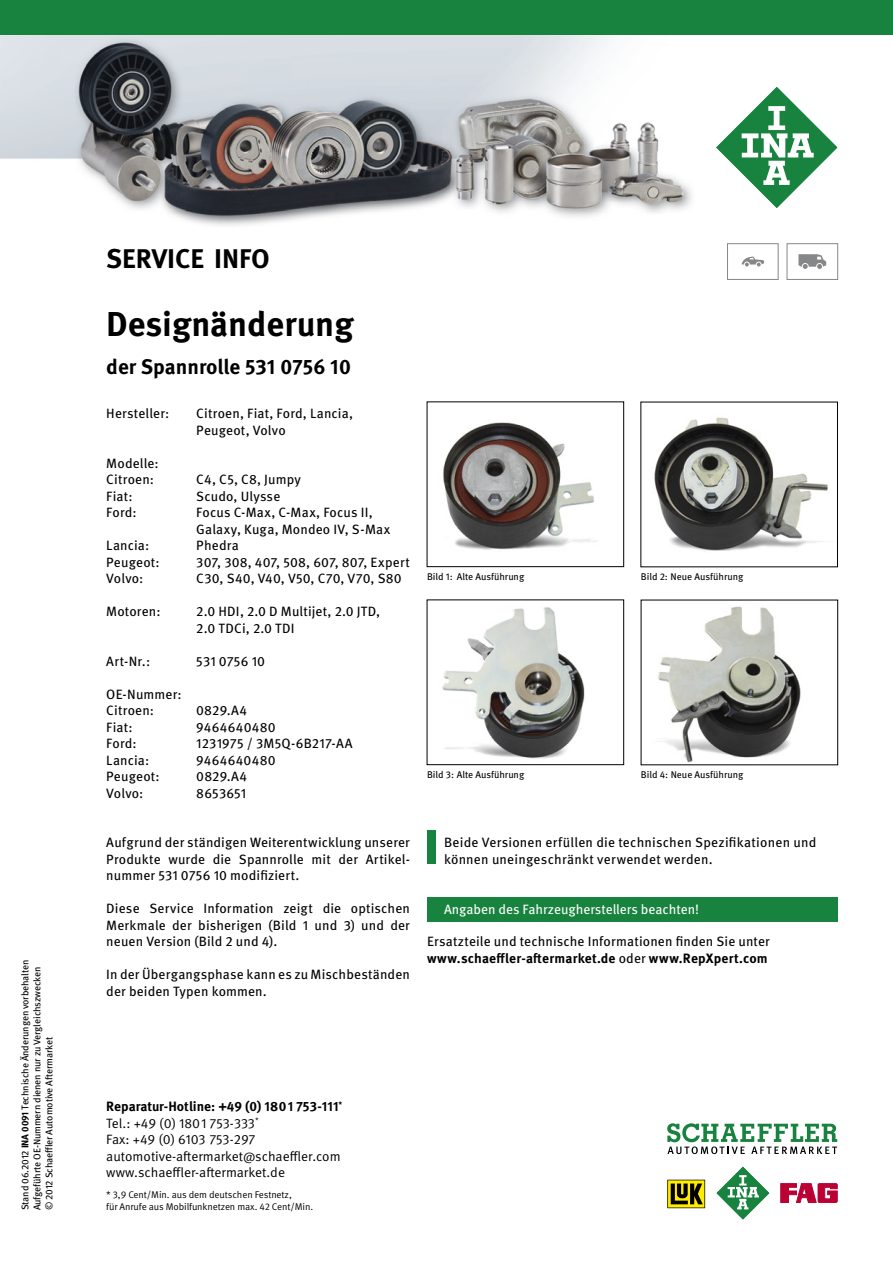
<style>
.page{position:relative;width:893px;height:1263px;background:#fff}
.page>*{position:absolute;margin:0;border:0;box-sizing:border-box;transform-origin:0 0}
.t1{font:700 34.5px "Meta Pro";color:#000}
.t2{font:700 27px "Meta Pro";color:#000}
.t3{font:700 21px "Meta Pro";color:#000}
.t4{font:13.5px/16.5px "Meta Pro";letter-spacing:.01em;color:#000}
.t5{font:13.5px/16.5px "Meta Pro Norm";color:#000}
.t6{font:13.5px "Meta Pro";color:#fff}
.t7{font:700 13.5px "Meta Pro";color:#000}
.t8{font:9.75px/12px "Meta Pro";letter-spacing:-.01em;color:#000}
.t9{font:9.75px "Meta Pro Norm";letter-spacing:-.01em;color:#000}
.s1{font-weight:700}
</style>
<div class="page">
<div style="left:427px;top:831px;width:9px;height:33px;background:#18833e"></div>
<img style="left:443px;top:422px;width:154px;height:128px">
<div style="left:427px;top:402px;width:197px;height:165px;border:1px solid #000"></div>
<img style="left:654px;top:417px;width:174px;height:134px">
<img style="left:442px;top:607px;width:143px;height:152px">
<div style="left:427px;top:600px;width:197px;height:165px;border:1px solid #000"></div>
<img style="left:658px;top:606px;width:143px;height:157px">
<div style="left:427px;top:897px;width:411px;height:24px;background:#18833e"></div>
<div style="left:727px;top:243px;width:51px;height:37px;border:1px solid #868788"></div>
<svg style="left:742px;top:257px;width:22px;height:9px"></svg>
<div style="left:787px;top:243px;width:51px;height:37px;border:1px solid #868788"></div>
<svg style="left:798px;top:254px;width:28px;height:15px"></svg>
<img style="left:0;top:34px;width:893px;height:192px">
<svg style="left:667px;top:1180px;width:38px;height:28px"></svg>
<svg style="left:781px;top:1183px;width:56px;height:19px"></svg>
<svg style="left:716px;top:1166px;width:54px;height:54px"></svg>
<svg style="left:667px;top:1123px;width:170px;height:31px"></svg>
<svg style="left:715px;top:85px;width:124px;height:124px"></svg>
<div style="left:0;top:0;width:893px;height:34px;background:#18833e"></div>
<p class="t8" style="left:19px;top:1210px;width:252px;rotate:-90deg">Stand 06.2012 <span class="s1">INA 0091</span> Technische Änderungen vorbehalten</p>
<p class="t8" style="left:31px;top:1210px;width:245px;rotate:-90deg">Aufgeführte OE-Nummern dienen nur zu Vergleichszwecken © 2012 Schaeffler Automotive Aftermarket</p>
<h2 class="t2" style="left:106px;top:238px;width:165px">SERVICE INFO</h2>
<h1 class="t1" style="left:106px;top:297px;width:249px">Designänderung</h1>
<h3 class="t3" style="left:106px;top:350px;width:246px">der Spannrolle 531 0756 10</h3>
<p class="t4" style="left:106px;top:404px;width:65px">Hersteller:</p>
<p class="t4" style="left:196px;top:404px;width:158px">Citroen, Fiat, Ford, Lancia,<br>Peugeot, Volvo</p>
<p class="t4" style="left:106px;top:454px;width:54px">Modelle:<br>Citroen:</p>
<p class="t4" style="left:196px;top:470px;width:106px">C4, C5, C8, Jumpy</p>
<p class="t4" style="left:106px;top:487px;width:28px">Fiat:</p>
<p class="t4" style="left:196px;top:487px;width:86px">Scudo, Ulysse</p>
<p class="t4" style="left:106px;top:503px;width:32px">Ford:</p>
<p class="t4" style="left:196px;top:503px;width:195px">Focus C-Max, C-Max, Focus II,<br>Galaxy, Kuga, Mondeo IV, S-Max</p>
<p class="t4" style="left:106px;top:536px;width:45px">Lancia:</p>
<p class="t4" style="left:196px;top:536px;width:44px">Phedra</p>
<p class="t4" style="left:106px;top:553px;width:55px">Peugeot:</p>
<p class="t4" style="left:196px;top:553px;width:215px">307, 308, 407, 508, 607, 807, Expert</p>
<p class="t4" style="left:106px;top:569px;width:39px">Volvo:</p>
<p class="t4" style="left:196px;top:569px;width:207px">C30, S40, V40, V50, C70, V70, S80</p>
<p class="t4" style="left:106px;top:602px;width:56px">Motoren:</p>
<p class="t4" style="left:196px;top:602px;width:185px">2.0 HDI, 2.0 D Multijet, 2.0 JTD,<br>2.0 TDCi, 2.0 TDI</p>
<p class="t4" style="left:106px;top:652px;width:45px">Art-Nr.:</p>
<p class="t4" style="left:196px;top:652px;width:70px">531 0756 10</p>
<p class="t4" style="left:106px;top:685px;width:77px">OE-Nummer:<br>Citroen:</p>
<p class="t4" style="left:196px;top:701px;width:52px">0829.A4</p>
<p class="t4" style="left:106px;top:718px;width:28px">Fiat:</p>
<p class="t4" style="left:196px;top:718px;width:81px">9464640480</p>
<p class="t4" style="left:106px;top:734px;width:32px">Ford:</p>
<p class="t4" style="left:196px;top:734px;width:158px">1231975 / 3M5Q-6B217-AA</p>
<p class="t4" style="left:106px;top:751px;width:45px">Lancia:</p>
<p class="t4" style="left:196px;top:751px;width:81px">9464640480</p>
<p class="t4" style="left:106px;top:767px;width:55px">Peugeot:</p>
<p class="t4" style="left:196px;top:767px;width:52px">0829.A4</p>
<p class="t4" style="left:106px;top:784px;width:39px">Volvo:</p>
<p class="t4" style="left:196px;top:784px;width:51px">8653651</p>
<p class="t4" style="left:106px;top:833px;width:305px;text-align:justify">Aufgrund der ständigen Weiterentwicklung unserer Produkte wurde die Spannrolle mit der Artikel&shy;nummer 531 0756 10 modifiziert.</p>
<p class="t4" style="left:106px;top:899px;width:305px;text-align:justify">Diese Service Information zeigt die optischen Merkmale der bisherigen (Bild 1 und 3) und der neuen Version (Bild 2 und 4).</p>
<p class="t4" style="left:106px;top:965px;width:305px">In der Übergangsphase kann es zu Mischbeständen der beiden Typen kommen.</p>
<p class="t8" style="left:427px;top:570px;width:99px">Bild 1: Alte Ausführung</p>
<p class="t8" style="left:641px;top:570px;width:104px">Bild 2: Neue Ausführung</p>
<p class="t8" style="left:427px;top:768px;width:99px">Bild 3: Alte Ausführung</p>
<p class="t8" style="left:641px;top:768px;width:104px">Bild 4: Neue Ausführung</p>
<p class="t4" style="left:444px;top:833px;width:374px">Beide Versionen erfüllen die technischen Spezifikationen und können uneingeschränkt verwendet werden.</p>
<p class="t6" style="left:444px;top:899px;width:257px">Angaben des Fahrzeugherstellers beachten!</p>
<p class="t4" style="left:427px;top:932px;width:344px">Ersatzteile und technische Informationen finden Sie unter <span class="s1">www.schaeffler-aftermarket.de</span> oder <span class="s1">www.RepXpert.com</span></p>
<p class="t7" style="left:106px;top:1096px;width:238px">Reparatur-Hotline: +49 (0) 1801 753-111<sup>*</sup></p>
<p class="t5" style="left:106px;top:1114px;width:236px">Tel.: +49 (0) 1801 753-333<sup>*<br></sup>Fax: +49 (0) 6103 753-297 automotive-aftermarket@schaeffler.com www.schaeffler-aftermarket.de</p>
<p class="t9" style="left:106px;top:1187px;width:187px">* 3,9 Cent/Min. aus dem deutschen Festnetz,</p>
<p class="t9" style="left:106px;top:1199px;width:208px">für Anrufe aus Mobilfunknetzen max. 42 Cent/Min.</p>
</div>
